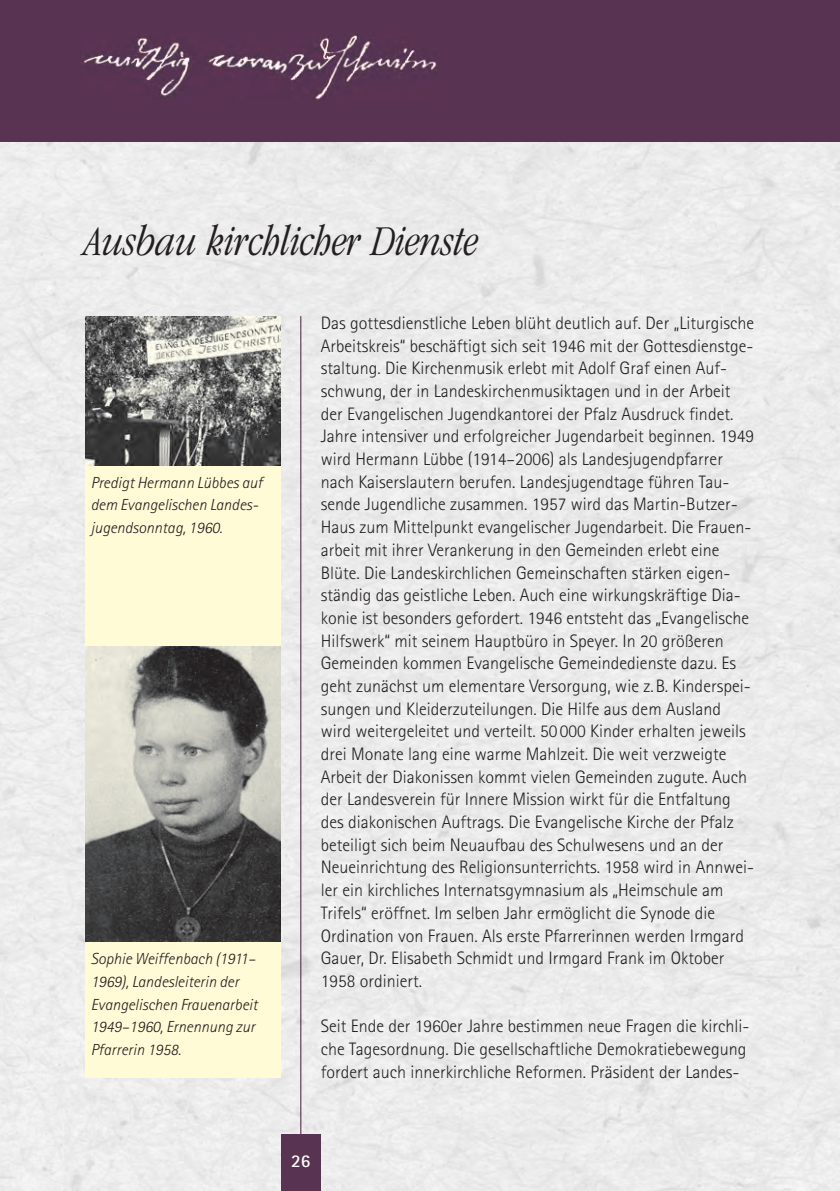
<style>
.page{position:relative;width:840px;height:1191px;background:#fff}
.page>*{position:absolute;margin:0;border:0;box-sizing:border-box;transform-origin:0 0}
.t1{font:italic 300 condensed 44px "Garamond";color:#231f20}
.t2{font:300 18px/22.6px "Rotis Sans Serif";color:#231f20}
.t3{font:700 18px "Rotis Sans Serif";color:#fff}
.t4{font:italic 300 16px/22.6px "Rotis Sans Serif";color:#231f20}
</style>
<div class="page">
<hr style="left:839px;top:0;width:1px;height:142px;background:#593352">
<div style="left:0;top:142px;width:839px;height:1049px;background:#ebebeb"></div>
<div style="left:0;top:0;width:839px;height:142px;background:#593352"></div>
<img style="left:82px;top:34px;width:355px;height:66px">
<div style="left:85px;top:316px;width:196px;height:761px;background:#fffbd6"></div>
<div style="left:281px;top:1134px;width:39px;height:57px;background:#593352"></div>
<hr style="left:300px;top:316px;width:1px;height:818px;background:#593352">
<img style="left:85px;top:316px;width:196px;height:149px">
<img style="left:85px;top:646px;width:196px;height:295px">
<h1 class="t1" style="left:85px;top:224px;width:395px">Ausbau kirchlicher Dienste</h1>
<p class="t4" style="left:91px;top:472px;width:173px">Predigt Hermann Lübbes auf dem Evangelischen Landes - jugend sonntag, 1960.</p>
<p class="t4" style="left:91px;top:949px;width:168px">Sophie Weiffenbach (1911–<br>1969), Landesleiterin der<br>Evangelischen Frauenarbeit<br>1949–1960, Ernennung zur<br>Pfarrerin 1958.</p>
<p class="t2" style="left:320px;top:313px;width:434px">Das gottesdienstliche Leben blüht deutlich auf. Der „Liturgische Arbeitskreis“ beschäftigt sich seit 1946 mit der Gottesdienstge&shy;staltung. Die Kirchenmusik erlebt mit Adolf Graf einen Auf&shy;schwung, der in Landeskirchenmusiktagen und in der Arbeit der Evangelischen Jugendkantorei der Pfalz Ausdruck findet.<br>Jahre intensiver und erfolgreicher Jugendarbeit beginnen. 1949 wird Hermann Lübbe (1914–2006) als Landesjugendpfarrer nach Kaiserslautern berufen. Landesjugendtage führen Tau&shy;sende Jugendliche zusammen. 1957 wird das Martin-Butzer-Haus zum Mittelpunkt evangelischer Jugendarbeit. Die Frauen&shy;arbeit mit ihrer Verankerung in den Gemeinden erlebt eine Blüte. Die Landeskirchlichen Gemeinschaften stärken eigen&shy;ständig das geistliche Leben. Auch eine wirkungskräftige Dia&shy;konie ist besonders gefordert. 1946 entsteht das „Evangelische Hilfswerk“ mit seinem Hauptbüro in Speyer. In 20 größeren Gemeinden kommen Evangelische Gemeindedienste dazu. Es geht zunächst um elementare Versorgung, wie z. B. Kinderspei&shy;sungen und Kleiderzuteilungen. Die Hilfe aus dem Ausland wird weitergeleitet und verteilt. 50 000 Kinder erhalten jeweils drei Monate lang eine warme Mahlzeit. Die weit verzweigte Arbeit der Diakonissen kommt vielen Gemeinden zugute. Auch der Landesverein für Innere Mission wirkt für die Entfaltung des diakonischen Auftrags. Die Evangelische Kirche der Pfalz beteiligt sich beim Neuaufbau des Schulwesens und an der Neueinrichtung des Religionsunterrichts. 1958 wird in Annwei&shy;ler ein kirchliches Internatsgymnasium als „Heimschule am Trifels“ eröffnet. Im selben Jahr ermöglicht die Synode die Ordination von Frauen. Als erste Pfarrerinnen werden Irmgard Gauer, Dr. Elisabeth Schmidt und Irmgard Frank im Oktober 1958 ordiniert.</p>
<p class="t2" style="left:320px;top:1016px;width:430px">Seit Ende der 1960er Jahre bestimmen neue Fragen die kirchli&shy;che Tagesordnung. Die gesellschaftliche Demokratiebewegung fordert auch innerkirchliche Reformen. Präsident der Landes -</p>
<p class="t3" style="left:291px;top:1154px;width:21px">26</p>
</div>
